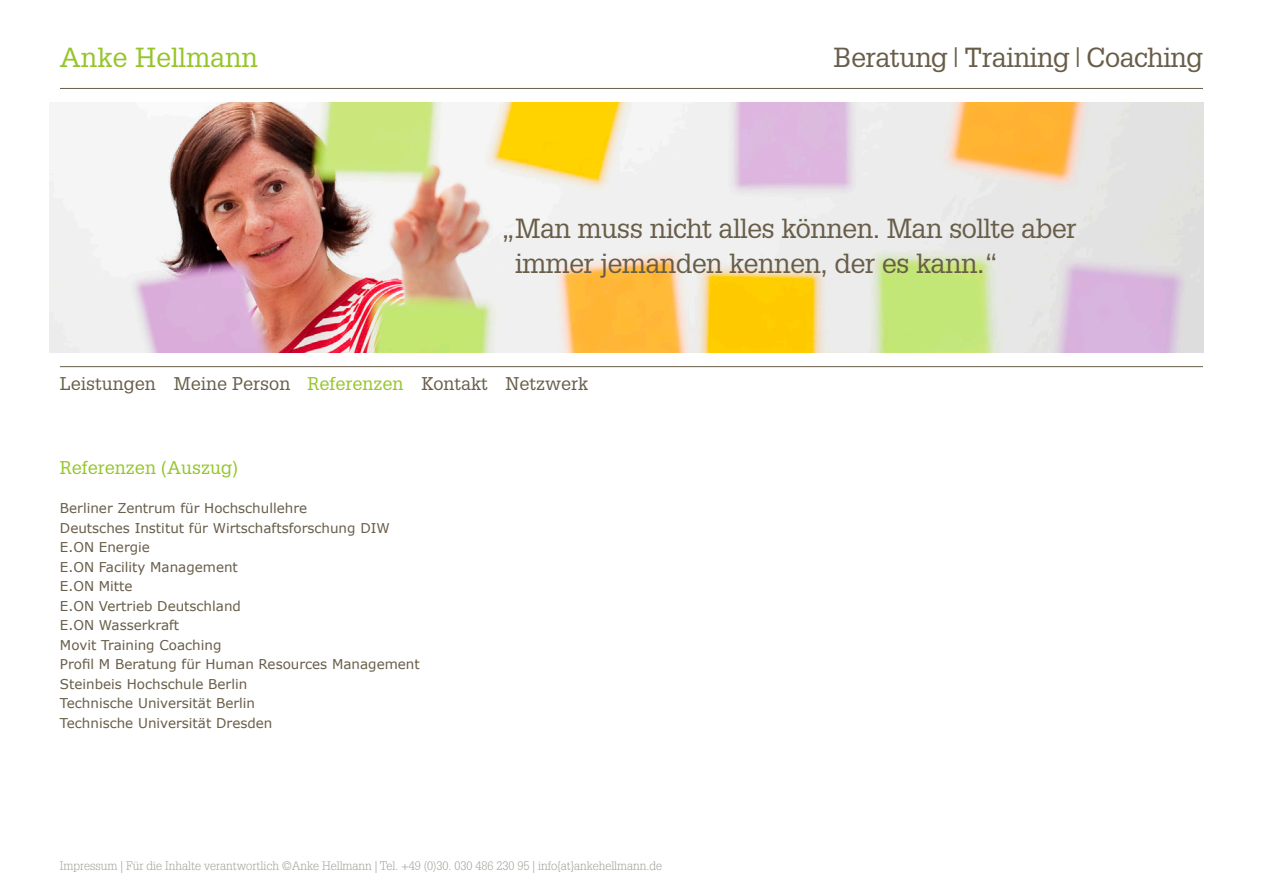
<style>
.page{position:relative;width:1263px;height:893px;background:#fff}
.page>*{position:absolute;margin:0;border:0;box-sizing:border-box;transform-origin:0 0}
.t1{font:27px/34.5px "Glypha LT Std";letter-spacing:-.02em;color:#685d49}
.t2{font:27px "Glypha LT Std";color:#95c529}
.t3{font:18px "Glypha LT Std";color:#685d49}
.t4{font:18px "Glypha LT Std";color:#95c529}
.t5{font:13.5px/19.5px "Verdana";color:#685d49}
.t6{font:300 12px "Glypha LT Std";color:#a19f97}
.s1{color:#95c529}
</style>
<div class="page">
<hr style="left:60px;top:88px;width:1143px;height:1px;background:#685d49">
<hr style="left:60px;top:366px;width:1143px;height:1px;background:#685d49">
<img style="left:49px;top:102px;width:1154px;height:251px">
<h1 class="t2" style="left:60px;top:41px;width:200px">Anke Hellmann</h1>
<h1 class="t1" style="left:833px;top:40px;width:371px">Beratung|Training|Coaching</h1>
<h1 class="t1" style="left:515px;top:211px;width:563px;text-indent:-14px">„Man muss nicht alles können. Man sollte aber immer jemanden kennen, der es kann.“</h1>
<h2 class="t3" style="left:60px;top:372px;width:530px">Leistungen Meine Person <span class="s1">Referenzen</span> Kontakt Netzwerk</h2>
<h2 class="t4" style="left:60px;top:457px;width:180px">Referenzen (Auszug)</h2>
<p class="t5" style="left:60px;top:498px;width:361px">Berliner Zentrum für Hochschullehre<br>Deutsches Institut für Wirtschaftsforschung DIW<br>E.ON Energie<br>E.ON Facility Management<br>E.ON Mitte<br>E.ON Vertrieb Deutschland<br>E.ON Wasserkraft<br>Movit Training Coaching<br>Profil M Beratung für Human Resources Management<br>Steinbeis Hochschule Berlin<br>Technische Universität Berlin<br>Technische Universität Dresden</p>
<p class="t6" style="left:60px;top:859px;width:604px">Impressum | Für die Inhalte verantwortlich ©Anke Hellmann | Tel. +49 (0)30. 030 486 230 95 | info{at}ankehellmann.de</p>
</div>
